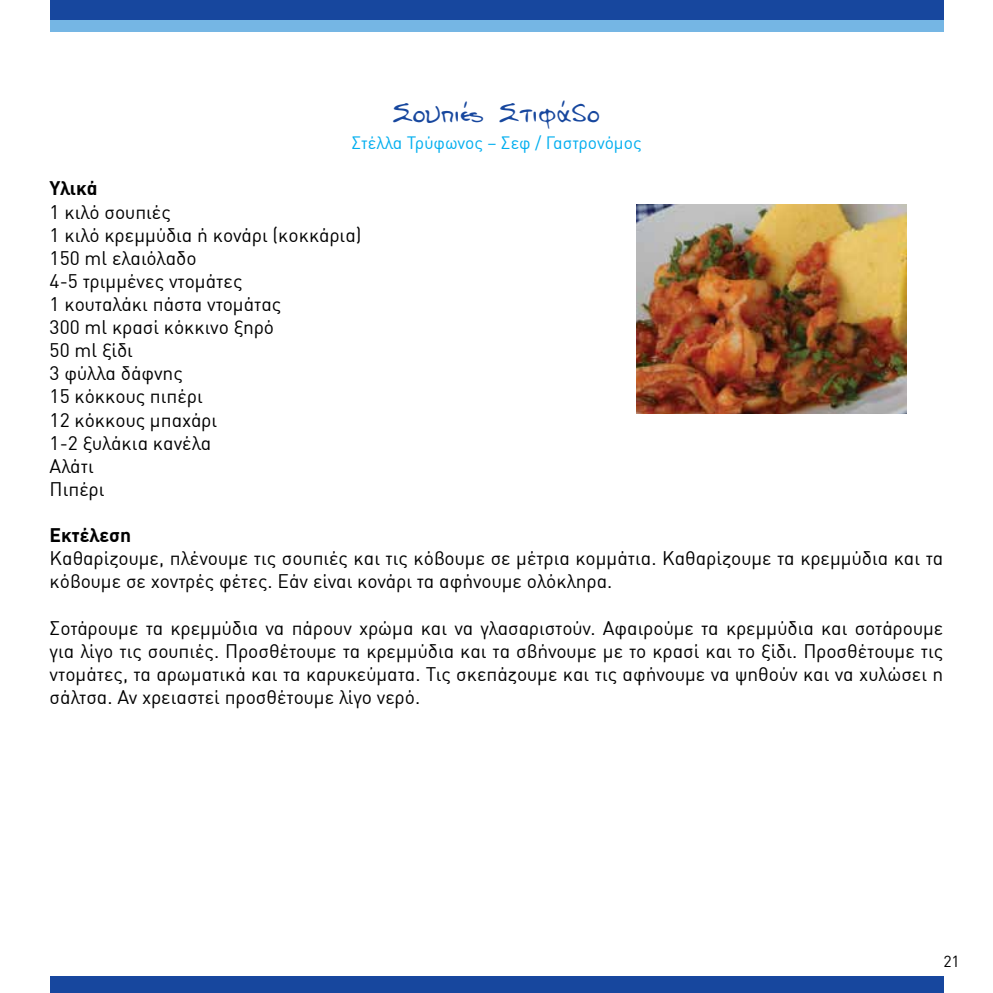
<style>
.page{position:relative;width:993px;height:993px;background:#fff}
.page>*{position:absolute;margin:0;border:0;box-sizing:border-box;transform-origin:0 0}
.t1{font:45.5px "BP Maria";color:#17479e}
.t2{font:19.25px/23.1px "DIN Greek";color:#000}
.t3{font:700 19.25px "DIN Greek";color:#000}
.t4{font:17.5px "DIN Greek";color:#00aeef}
.t5{font:15.75px "DIN Greek";color:#000}
</style>
<div class="page">
<div style="left:50px;top:975px;width:893px;height:17px;background:#17479e"></div>
<div style="left:50px;top:0;width:893px;height:31px;background:#75b6e4"></div>
<div style="left:50px;top:0;width:893px;height:19px;background:#17479e"></div>
<img style="left:636px;top:204px;width:270px;height:210px">
<h1 class="t1" style="left:392px;top:81px;width:211px">Σουπιές Στιφάδο</h1>
<p class="t4" style="left:351px;top:133px;width:292px">Στέλλα Τρύφωνος – Σεφ / Γαστρονόμος</p>
<p class="t3" style="left:50px;top:177px;width:49px">Υλικά</p>
<p class="t2" style="left:50px;top:200px;width:313px">1 κιλό σουπιές<br>1 κιλό κρεμμύδια ή κονάρι (κοκκάρια)<br>150 ml ελαιόλαδο<br>4-5 τριμμένες ντομάτες<br>1 κουταλάκι πάστα ντομάτας<br>300 ml κρασί κόκκινο ξηρό<br>50 ml ξίδι<br>3 φύλλα δάφνης<br>15 κόκκους πιπέρι<br>12 κόκκους μπαχάρι<br>1-2 ξυλάκια κανέλα<br>Αλάτι<br>Πιπέρι</p>
<p class="t3" style="left:50px;top:523px;width:83px">Εκτέλεση</p>
<p class="t2" style="left:50px;top:546px;width:894px">Καθαρίζουμε, πλένουμε τις σουπιές και τις κόβουμε σε μέτρια κομμάτια. Καθαρίζουμε τα κρεμμύδια και τα κόβουμε σε χοντρές φέτες. Εάν είναι κονάρι τα αφήνουμε ολόκληρα.</p>
<p class="t2" style="left:50px;top:616px;width:894px;text-align:justify">Σοτάρουμε τα κρεμμύδια να πάρουν χρώμα και να γλασαριστούν. Αφαιρούμε τα κρεμμύδια και σοτάρουμε για λίγο τις σουπιές. Προσθέτουμε τα κρεμμύδια και τα σβήνουμε με το κρασί και το ξίδι. Προσθέτουμε τις ντομάτες, τα αρωματικά και τα καρυκεύματα. Τις σκεπάζουμε και τις αφήνουμε να ψηθούν και να χυλώσει η σάλτσα. Αν χρειαστεί προσθέτουμε λίγο νερό.</p>
<p class="t5" style="left:943px;top:951px;width:18px">21</p>
</div>
